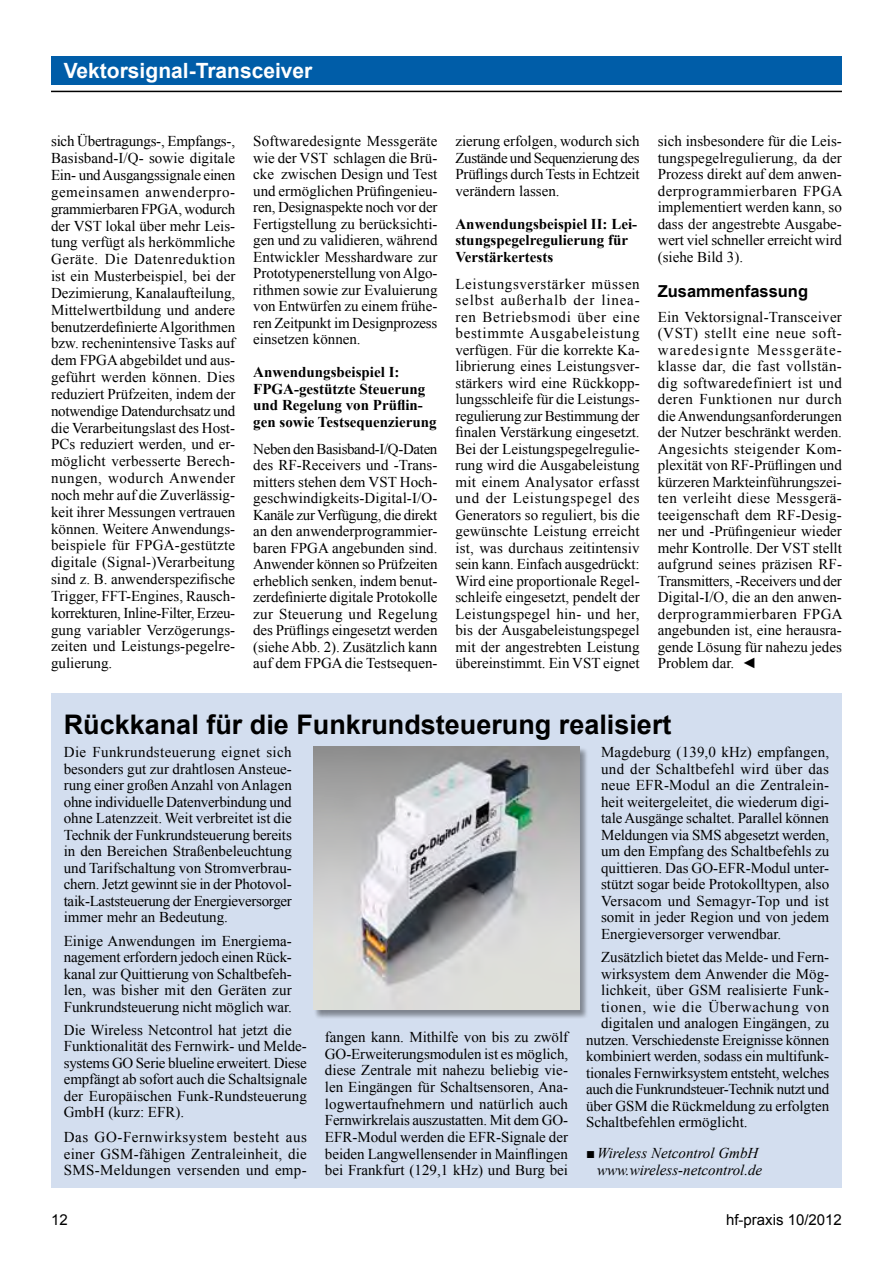
<style>
.page{position:relative;width:893px;height:1263px;background:#fff}
.page>*{position:absolute;margin:0;border:0;box-sizing:border-box;transform-origin:0 0}
.t1{font:700 27px "Arial";color:#000}
.t2{font:700 21px "Arial";color:#fff}
.t3{font:700 16.5px "Arial";color:#000}
.t4{font:15px/16.5px "Times New Roman";color:#000;text-align:justify}
.t5{font:700 15px/16.5px "Times New Roman";color:#000}
.t6{font:italic 15px/16.5px "Times New Roman";color:#000;text-align:right}
.t7{font:15px "Times New Roman";letter-spacing:-.025em;color:#000}
.t8{font:15px "Times New Roman";letter-spacing:.045em;color:#000}
.t9{font:15px "Arial";color:#000}
</style>
<div class="page">
<hr style="left:51px;top:91px;width:791px;height:1px;background:#000">
<div style="left:51px;top:56px;width:791px;height:29px;background:#005da8"></div>
<div style="left:51px;top:693px;width:791px;height:495px;background:#d3deef"></div>
<div style="left:313px;top:746px;width:276px;height:273px;background:#000;opacity:.4"></div>
<img style="left:313px;top:747px;width:267px;height:263px">
<h2 class="t2" style="left:64px;top:57px;width:250px">Vektorsignal-Transceiver</h2>
<p class="t4" style="left:51px;top:133px;width:186px">sich Übertragungs-, Empfangs-, Basisband-I/Q- sowie digitale Ein- und Ausgangssignale einen gemeinsamen anwenderpro&shy;grammierbaren FPGA, wodurch der VST lokal über mehr Leis&shy;tung verfügt als herkömmliche Geräte. Die Datenreduktion ist ein Musterbeispiel, bei der Dezimierung, Kanalaufteilung, Mittelwertbildung und andere benutzerdefinierte Algorithmen bzw. rechenintensive Tasks auf dem FPGA abgebildet und aus&shy;geführt werden können. Dies reduziert Prüfzeiten, indem der notwendige Datendurchsatz und die Verarbeitungslast des Host-PCs reduziert werden, und er&shy;möglicht verbesserte Berech&shy;nungen, wodurch Anwender noch mehr auf die Zuverlässig&shy;keit ihrer Messungen vertrauen können. Weitere Anwendungs&shy;beispiele für FPGA-gestützte digitale (Signal-)Verarbeitung sind z. B. anwenderspezifische Trigger, FFT-Engines, Rausch&shy;korrekturen, Inline-Filter, Erzeu&shy;gung variabler Verzögerungs&shy;zeiten und Leistungs-pegelre&shy;gulierung.</p>
<p class="t4" style="left:253px;top:133px;width:186px">Softwaredesignte Messgeräte wie der VST schlagen die Brü&shy;cke zwischen Design und Test und ermöglichen Prüfingenieu&shy;ren, Designaspekte noch vor der Fertigstellung zu berücksichti&shy;gen und zu validieren, während Entwickler Messhardware zur Prototypenerstellung von Algo&shy;rithmen sowie zur Evaluierung von Entwürfen zu einem frühe&shy;ren Zeitpunkt im Designprozess einsetzen können.</p>
<p class="t5" style="left:253px;top:364px;width:185px">Anwendungsbeispiel I:<br>FPGA-gestützte Steuerung und Regelung von Prüflin&shy;gen sowie Testsequenzierung</p>
<p class="t4" style="left:253px;top:440px;width:186px">Neben den Basisband-I/Q-Daten des RF-Receivers und -Trans&shy;mitters stehen dem VST Hoch&shy;geschwindigkeits-Digital-I/O-Kanäle zur Verfügung, die direkt an den anwenderprogrammier&shy;baren FPGA angebunden sind.<br>Anwender können so Prüfzeiten erheblich senken, indem benut&shy;zerdefinierte digitale Protokolle zur Steuerung und Regelung des Prüflings eingesetzt werden (siehe Abb. 2). Zusätzlich kann auf dem FPGA die Testsequen-</p>
<p class="t4" style="left:455px;top:133px;width:186px">zierung erfolgen, wodurch sich Zustände und Sequenzierung des Prüflings durch Tests in Echtzeit verändern lassen.</p>
<p class="t5" style="left:455px;top:215px;width:183px">Anwendungsbeispiel II: Lei&shy;stungspegelregulierung für<br>Verstärkertests</p>
<p class="t4" style="left:455px;top:275px;width:186px">Leistungsverstärker müssen selbst außerhalb der linea&shy;ren Betriebsmodi über eine bestimmte Ausgabeleistung verfügen. Für die korrekte Ka&shy;librierung eines Leistungsver&shy;stärkers wird eine Rückkopp&shy;lungsschleife für die Leistungs&shy;regulierung zur Bestimmung der finalen Verstärkung eingesetzt.<br>Bei der Leistungspegelregulie&shy;rung wird die Ausgabeleistung mit einem Analysator erfasst und der Leistungspegel des Generators so reguliert, bis die gewünschte Leistung erreicht ist, was durchaus zeitintensiv sein kann. Einfach ausgedrückt:<br>Wird eine proportionale Regel&shy;schleife eingesetzt, pendelt der Leistungspegel hin- und her, bis der Ausgabeleistungspegel mit der angestrebten Leistung übereinstimmt. Ein VST eignet</p>
<p class="t4" style="left:658px;top:133px;width:187px">sich insbesondere für die Leis&shy;tungspegelregulierung, da der Prozess direkt auf dem anwen&shy;derprogrammierbaren FPGA implementiert werden kann, so dass der angestrebte Ausgabe&shy;wert viel schneller erreicht wird (siehe Bild 3).</p>
<p class="t3" style="left:658px;top:280px;width:152px">Zusammenfassung</p>
<p class="t4" style="left:658px;top:308px;width:187px">Ein Vektorsignal-Transceiver (VST) stellt eine neue soft&shy;waredesignte Messgeräte&shy;klasse dar, die fast vollstän&shy;dig softwaredefiniert ist und deren Funktionen nur durch die Anwendungsanforderungen der Nutzer beschränkt werden.<br>Angesichts steigender Kom&shy;plexität von RF-Prüflingen und kürzeren Markteinführungszei&shy;ten verleiht diese Messgerä&shy;teeigenschaft dem RF-Desig&shy;ner und -Prüfingenieur wieder mehr Kontrolle. Der VST stellt aufgrund seines präzisen RF-Transmitters, -Receivers und der Digital-I/O, die an den anwen&shy;derprogrammierbaren FPGA angebunden ist, eine herausra&shy;gende Lösung für nahezu jedes Problem dar. ◄</p>
<h1 class="t1" style="left:64px;top:707px;width:609px">Rückkanal für die Funkrundsteuerung realisiert</h1>
<p class="t4" style="left:64px;top:744px;width:230px">Die Funkrundsteuerung eignet sich besonders gut zur drahtlosen Ansteue&shy;rung einer großen Anzahl von Anlagen ohne individuelle Datenverbindung und ohne Latenzzeit. Weit verbreitet ist die Technik der Funkrundsteuerung bereits in den Bereichen Straßenbeleuchtung und Tarifschaltung von Stromverbrau&shy;chern. Jetzt gewinnt sie in der Photovol&shy;taik-Laststeuerung der Energieversorger immer mehr an Bedeutung.</p>
<p class="t4" style="left:64px;top:932px;width:230px">Einige Anwendungen im Energiema&shy;nagement erfordern jedoch einen Rück&shy;kanal zur Quittierung von Schaltbefeh&shy;len, was bisher mit den Geräten zur Funkrundsteuerung nicht möglich war.</p>
<p class="t4" style="left:64px;top:1021px;width:245px;text-align:left">Die Wireless Netcontrol hat jetzt die Funktionalität des Fernwirk- und Melde&shy;systems GO Serie blueline erweitert. Diese empfängt ab sofort auch die Schaltsignale der Europäischen Funk-Rundsteuerung GmbH (kurz: EFR).</p>
<p class="t4" style="left:64px;top:1129px;width:245px">Das GO-Fernwirksystem besteht aus einer GSM-fähigen Zentraleinheit, die SMS-Meldungen versenden und emp-</p>
<p class="t4" style="left:325px;top:1028px;width:245px">fangen kann. Mithilfe von bis zu zwölf GO-Erweiterungsmodulen ist es möglich, diese Zentrale mit nahezu beliebig vie&shy;len Eingängen für Schaltsensoren, Ana&shy;logwertaufnehmern und natürlich auch Fernwirkrelais auszustatten. Mit dem GO-EFR-Modul werden die EFR-Signale der beiden Langwellensender in Mainflingen bei Frankfurt (129,1 kHz) und Burg bei</p>
<p class="t4" style="left:601px;top:744px;width:230px">Magdeburg (139,0 kHz) empfangen, und der Schaltbefehl wird über das neue EFR-Modul an die Zentralein&shy;heit weitergeleitet, die wiederum digi&shy;tale Ausgänge schaltet. Parallel können Meldungen via SMS abgesetzt werden, um den Empfang des Schaltbefehls zu quittieren. Das GO-EFR-Modul unter&shy;stützt sogar beide Protokolltypen, also Versacom und Semagyr-Top und ist somit in jeder Region und von jedem Energieversorger verwendbar.</p>
<p class="t4" style="left:601px;top:948px;width:230px">Zusätzlich bietet das Melde- und Fern-</p>
<p class="t4" style="left:601px;top:965px;width:230px">wirksystem dem Anwender die Mög-</p>
<p class="t4" style="left:601px;top:981px;width:230px">lichkeit, über GSM realisierte Funk-</p>
<p class="t8" style="left:601px;top:996px;width:230px">tionen, wie die Überwachung von</p>
<p class="t4" style="left:601px;top:1014px;width:230px">digitalen und analogen Eingängen, zu</p>
<p class="t4" style="left:586px;top:1031px;width:245px">nutzen. Verschiedenste Ereignisse können</p>
<p class="t4" style="left:586px;top:1047px;width:245px">kombiniert werden, sodass ein multifunk-</p>
<p class="t4" style="left:586px;top:1064px;width:245px">tionales Fernwirksystem entsteht, welches</p>
<p class="t7" style="left:586px;top:1079px;width:245px">auch die Funkrundsteuer-Technik nutzt und</p>
<p class="t4" style="left:586px;top:1097px;width:245px">über GSM die Rückmeldung zu erfolgten</p>
<p class="t4" style="left:586px;top:1113px;width:163px">Schaltbefehlen ermöglicht.</p>
<p class="t6" style="left:586px;top:1145px;width:178px">■Wireless Netcontrol GmbH www.wireless-netcontrol.de</p>
<p class="t9" style="left:51px;top:1209px;width:18px">12</p>
<p class="t9" style="left:726px;top:1209px;width:117px">hf-praxis 10/2012</p>
</div>
